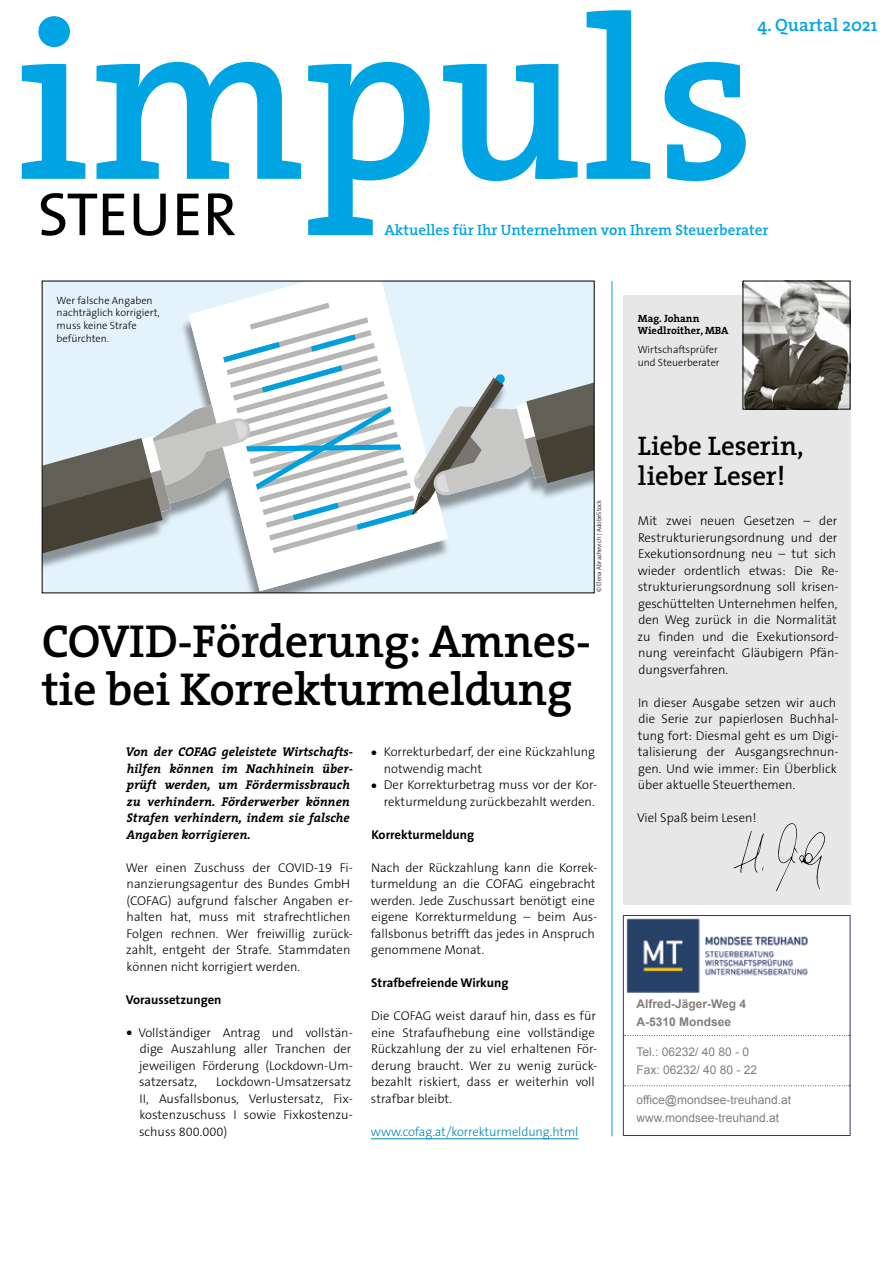
<style>
.page{position:relative;width:893px;height:1263px;background:#fff}
.page>*{position:absolute;margin:0;border:0;box-sizing:border-box;transform-origin:0 0}
.t1{font:600 230.7px "The Serif";color:#00a4e2}
.t2{font:61.5px "The Sans Caps";color:#000}
.t3{font:600 46.5px/48px "The Serif";letter-spacing:-.01em;color:#000}
.t4{font:600 27px/30px "The Serif";letter-spacing:-.005em;color:#000}
.t5{font:600 18px "The Serif";color:#00a4e2}
.t6{font:600 15px "The Serif";color:#00a4e2}
.t7{font:300 12.75px/16.5px "The Sans B3";color:#000}
.t8{font:italic 700 12.75px/16.5px "The Serif";color:#000}
.t9{font:700 12.75px "The Sans";color:#000}
.t10{font:300 12.75px "The Sans B3";letter-spacing:-.01em;color:#0089b5}
.t11{font:12px/18px "Arial";color:#81807a}
.t12{font:700 12px/18px "Arial";color:#81807a}
.t13{font:300 10.5px/12.8px "The Sans B3";color:#000}
.t14{font:300 10.5px/12.8px "The Sans";letter-spacing:-.005em;color:#000}
.t15{font:700 10.5px/12.8px "The Serif";color:#000}
.t16{font:300 6.45px "The Sans";letter-spacing:-.01em;color:#000}
</style>
<div class="page">
<div style="left:623px;top:295px;width:227px;height:610px;background:#e7e7e7"></div>
<div style="left:623px;top:915px;width:227px;height:221px;border:1px solid #37336b"></div>
<svg style="left:623px;top:1035px;width:227px;height:1px"></svg>
<svg style="left:623px;top:1085px;width:227px;height:1px"></svg>
<svg style="left:733px;top:823px;width:92px;height:68px"></svg>
<img style="left:626px;top:918px;width:182px;height:75px">
<img style="left:745px;top:283px;width:103px;height:124px">
<div style="left:743px;top:281px;width:107px;height:128px;border:1px solid #000"></div>
<hr style="left:612px;top:281px;width:1px;height:855px;background:#00a4e2">
<svg style="left:41px;top:280px;width:554px;height:314px"></svg>
<hr style="left:371px;top:1138px;width:207px;height:1px;background:#0089b5">
<h1 class="t1" style="left:15px;top:-92px;width:742px">impuls</h1>
<h3 class="t5" style="left:758px;top:10px;width:121px">4. Quartal 2021</h3>
<h2 class="t2" style="left:38px;top:163px;width:201px">STEUER</h2>
<p class="t6" style="left:384px;top:218px;width:386px">Aktuelles für Ihr Unternehmen von Ihrem Steuerberater</p>
<p class="t13" style="left:57px;top:294px;width:105px">Wer falsche Angaben nachträglich korrigiert, muss keine Strafe befürchten.</p>
<p class="t16" style="left:594px;top:592px;width:94px;rotate:-90deg">© Elena Abrazhevich | AdobeStock</p>
<h3 class="t3" style="left:42px;top:616px;width:551px">COVID-Förderung: Amnes&shy;tie bei Korrekturmeldung</h3>
<p class="t8" style="left:125px;top:743px;width:229px">Von der COFAG geleistete Wirtschafts&shy;hilfen können im Nachhinein über&shy;prüft werden, um Fördermissbrauch zu verhindern. Förderwerber können Strafen verhindern, indem sie falsche Angaben korrigieren.</p>
<p class="t7" style="left:126px;top:860px;width:229px">Wer einen Zuschuss der COVID-19 Fi&shy;nanzierungsagentur des Bundes GmbH (COFAG) aufgrund falscher Angaben er&shy;halten hat, muss mit strafrechtlichen Folgen rechnen. Wer freiwillig zurück&shy;zahlt, entgeht der Strafe. Stammdaten können nicht korrigiert werden.</p>
<p class="t9" style="left:126px;top:989px;width:97px">Voraussetzungen</p>
<p class="t7" style="left:139px;top:1025px;width:215px;text-align:justify;text-indent:-12px">● Vollständiger Antrag und vollstän&shy;dige Auszahlung aller Tranchen der jeweiligen Förderung (Lockdown-Um&shy;satzersatz,</p>
<p class="t7" style="left:139px;top:1074px;width:215px;text-indent:77px">Lockdown-Umsatzersatz<br>II, Ausfallsbonus, Verlustersatz, Fix&shy;kostenzuschuss I sowie Fixkostenzu&shy;schuss 800.000)</p>
<p class="t7" style="left:384px;top:744px;width:213px;text-indent:-13px">● Korrekturbedarf, der eine Rückzahlung notwendig macht</p>
<p class="t7" style="left:371px;top:777px;width:228px;text-align:right">● Der Korrekturbetrag muss vor der Kor&shy;rekturmeldung zurückbezahlt werden.</p>
<p class="t9" style="left:371px;top:824px;width:104px">Korrekturmeldung</p>
<p class="t7" style="left:371px;top:860px;width:228px">Nach der Rückzahlung kann die Korrek&shy;turmeldung an die COFAG eingebracht werden. Jede Zuschussart benötigt eine eigene Korrekturmeldung – beim Aus&shy;fallsbonus betrifft das jedes in Anspruch genommene Monat.</p>
<p class="t9" style="left:371px;top:972px;width:139px">Strafbefreiende Wirkung</p>
<p class="t7" style="left:371px;top:1008px;width:228px">Die COFAG weist darauf hin, dass es für eine Strafaufhebung eine vollständige Rückzahlung der zu viel erhaltenen För&shy;derung braucht. Wer zu wenig zurück&shy;bezahlt riskiert, dass er weiterhin voll strafbar bleibt.</p>
<p class="t10" style="left:371px;top:1125px;width:209px">www.cofag.at/korrekturmeldung.html</p>
<p class="t15" style="left:638px;top:311px;width:92px">Mag. Johann<br>Wiedlroither, MBA</p>
<p class="t14" style="left:638px;top:343px;width:83px">Wirtschaftsprüfer und Steuerberater</p>
<h3 class="t4" style="left:638px;top:430px;width:167px">Liebe Leserin, lieber Leser!</h3>
<p class="t7" style="left:638px;top:513px;width:203px">Mit zwei neuen Gesetzen – der<br>Restrukturierungsordnung und der<br>Exekutionsordnung neu – tut sich wieder ordentlich etwas: Die Re&shy;strukturierungsordnung soll krisen&shy;geschüttelten Unternehmen helfen, den Weg zurück in die Normalität zu finden und die Exekutionsord&shy;nung vereinfacht Gläubigern Pfän&shy;dungsverfahren.</p>
<p class="t7" style="left:638px;top:695px;width:202px">In dieser Ausgabe setzen wir auch die Serie zur papierlosen Buchhal&shy;tung fort: Diesmal geht es um Digi&shy;talisierung der Ausgangsrechnun&shy;gen. Und wie immer: Ein Überblick über aktuelle Steuerthemen.</p>
<p class="t7" style="left:637px;top:810px;width:121px">Viel Spaß beim Lesen!</p>
<p class="t12" style="left:636px;top:995px;width:111px">Alfred-Jäger-Weg 4<br>A-5310 Mondsee</p>
<p class="t11" style="left:636px;top:1043px;width:122px">Tel.: 06232/ 40 80 - 0<br>Fax: 06232/ 40 80 - 22</p>
<p class="t11" style="left:636px;top:1091px;width:156px">office@mondsee-treuhand.at www.mondsee-treuhand.at</p>
</div>
